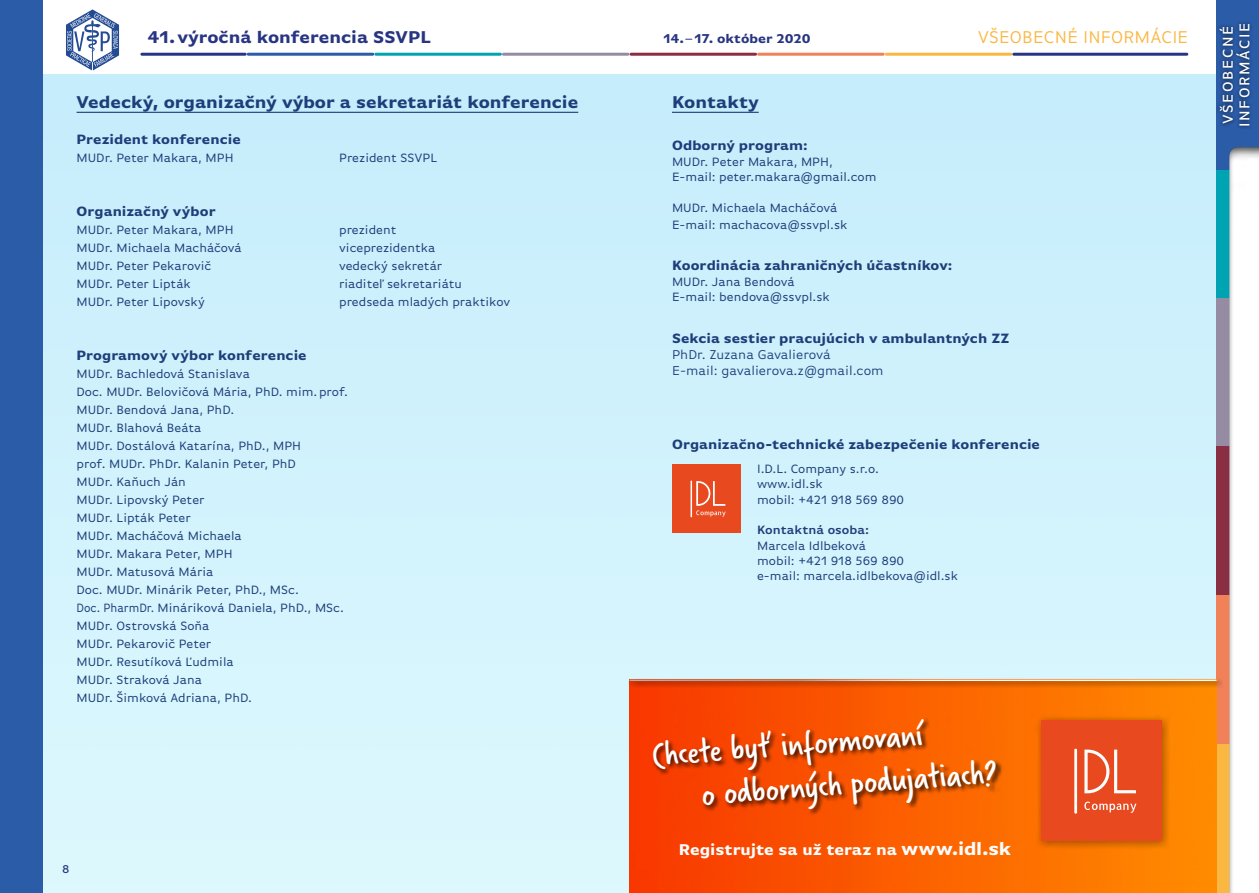
<style>
.page{position:relative;width:1259px;height:893px;background:#fff}
.page>*{position:absolute;margin:0;border:0;box-sizing:border-box;transform-origin:0 0}
.t1{font:36.15px/44.1px "Verveine";color:#fff}
.t2{font:700 18px "Basic Gothic Pro";color:#1e3e7a}
.t3{font:700 18px "Basic Gothic Pro";color:#283583}
.t4{font:18px "Basic Gothic Pro";letter-spacing:.01em;color:#fab742}
.t5{font:700 16.5px "Basic Gothic Pro";letter-spacing:-.01em;color:#fff}
.t6{font:500 15px/16.5px "Basic Gothic Pro";letter-spacing:.11em;color:#fff}
.t7{font:700 14.25px "Basic Gothic Pro";letter-spacing:.005em;color:#1e3e7a}
.t8{font:13.5px/16.2px "Basic Gothic Pro";color:#1e3e7a}
.t9{font:700 13.5px "Basic Gothic Pro";color:#283583}
.t10{font:12.75px/18px "Basic Gothic Pro";color:#1e3e7a}
.t11{font:600 12.75px "Basic Gothic Pro";color:#1e3e7a}
.t12{font:500 12px "Basic Gothic Pro";color:#283583}
.s1{font-weight:400}
.s2{font-size:19.2px}
</style>
<div class="page">
<img style="left:43px;top:75px;width:1173px;height:818px">
<div style="left:1216px;top:0;width:43px;height:170px;background:#2b5ca8"></div>
<div style="left:1214px;top:136px;width:45px;height:757px;background:#000;opacity:.75"></div>
<div style="left:0;top:0;width:43px;height:893px;background:#2b5ca8"></div>
<hr style="left:248px;top:53px;width:125px;height:3px;background:#2b5ca8">
<hr style="left:376px;top:53px;width:124px;height:3px;background:#00a3b1">
<hr style="left:503px;top:53px;width:125px;height:3px;background:#958ca3">
<hr style="left:631px;top:53px;width:124px;height:3px;background:#8a2f43">
<hr style="left:758px;top:53px;width:125px;height:3px;background:#f08158">
<hr style="left:886px;top:53px;width:124px;height:3px;background:#fab742">
<hr style="left:1013px;top:53px;width:173px;height:3px;background:#283583">
<svg style="left:66px;top:9px;width:53px;height:61px"></svg>
<div style="left:1216px;top:20px;width:36px;height:109px;background:#000;opacity:.75"></div>
<hr style="left:142px;top:53px;width:103px;height:3px;background:#283583">
<hr style="left:77px;top:112px;width:501px;height:1px;background:#1e3e7a">
<hr style="left:672px;top:112px;width:86px;height:1px;background:#1e3e7a">
<div style="left:672px;top:465px;width:68px;height:68px;background:#e8491f"></div>
<hr style="left:690px;top:481px;width:2px;height:36px;background:#fff">
<svg style="left:696px;top:481px;width:29px;height:36px"></svg>
<img style="left:629px;top:688px;width:587px;height:205px">
<div style="left:652px;top:718px;width:351px;height:98px;background:#000;opacity:.75"></div>
<div style="left:1034px;top:714px;width:138px;height:137px;background:#000;opacity:.4"></div>
<div style="left:1041px;top:721px;width:121px;height:120px;background:#e8491f"></div>
<hr style="left:1074px;top:749px;width:3px;height:65px;background:#fff">
<svg style="left:1084px;top:750px;width:52px;height:43px"></svg>
<svg style="left:1084px;top:802px;width:52px;height:11px"></svg>
<div style="left:628px;top:678px;width:595px;height:10px;background:#000;opacity:.75"></div>
<hr style="left:629px;top:680px;width:587px;height:1px;background:#fff">
<h2 class="t3" style="left:148px;top:26px;width:285px">41.výročná konferencia SSVPL</h2>
<h2 class="t2" style="left:77px;top:91px;width:503px">Vedecký, organizačný výbor a sekretariát konferencie</h2>
<p class="t7" style="left:77px;top:130px;width:166px">Prezident konferencie</p>
<p class="t10" style="left:77px;top:148px;width:158px">MUDr. Peter Makara, MPH</p>
<p class="t10" style="left:339px;top:148px;width:100px">Prezident SSVPL</p>
<p class="t7" style="left:77px;top:202px;width:140px">Organizačný výbor</p>
<p class="t10" style="left:77px;top:220px;width:158px">MUDr. Peter Makara, MPH</p>
<p class="t10" style="left:339px;top:220px;width:59px">prezident</p>
<p class="t10" style="left:77px;top:238px;width:167px">MUDr. Michaela Macháčová</p>
<p class="t10" style="left:339px;top:238px;width:98px">viceprezidentka</p>
<p class="t10" style="left:77px;top:256px;width:136px">MUDr. Peter Pekarovič</p>
<p class="t10" style="left:339px;top:256px;width:105px">vedecký sekretár</p>
<p class="t10" style="left:77px;top:274px;width:116px">MUDr. Peter Lipták</p>
<p class="t10" style="left:339px;top:274px;width:124px">riaditeľ sekretariátu</p>
<p class="t10" style="left:77px;top:292px;width:130px">MUDr. Peter Lipovský</p>
<p class="t10" style="left:339px;top:292px;width:173px">predseda mladých praktikov</p>
<p class="t7" style="left:77px;top:346px;width:232px">Programový výbor konferencie</p>
<p class="t10" style="left:77px;top:364px;width:273px">MUDr. Bachledová Stanislava<br>Doc. MUDr. Belovičová Mária, PhD. mim.prof.<br>MUDr. Bendová Jana, PhD.<br>MUDr. Blahová Beáta<br>MUDr. Dostálová Katarína, PhD., MPH<br>prof. MUDr. PhDr. Kalanin Peter, PhD<br>MUDr. Kaňuch Ján<br>MUDr. Lipovský Peter<br>MUDr. Lipták Peter<br>MUDr. Macháčová Michaela<br>MUDr. Makara Peter, MPH<br>MUDr. Matusová Mária<br>Doc. MUDr. Minárik Peter, PhD., MSc.<br>Doc. PharmDr. Mináriková Daniela, PhD., MSc.<br>MUDr. Ostrovská Soňa<br>MUDr. Pekarovič Peter<br>MUDr. Resutíková Ľudmila<br>MUDr. Straková Jana<br>MUDr. Šimková Adriana, PhD.</p>
<p class="t12" style="left:62px;top:863px;width:9px">8</p>
<p class="t9" style="left:663px;top:30px;width:148px">14.<span class="s1">–</span>17. október 2020</p>
<h2 class="t4" style="left:977px;top:26px;width:212px">VŠEOBECNÉ INFORMÁCIE</h2>
<p class="t6" style="left:1219px;top:127px;width:106px;rotate:-90deg">VŠEOBECNÉ<br>INFORMÁCIE</p>
<h2 class="t2" style="left:672px;top:91px;width:88px">Kontakty</h2>
<p class="t7" style="left:672px;top:137px;width:137px">Odborný program:</p>
<p class="t10" style="left:672px;top:154px;width:206px;line-height:15.3px">MUDr. Peter Makara, MPH,<br>E-mail: peter.makara@gmail.com</p>
<p class="t10" style="left:672px;top:200px;width:177px;line-height:16.2px">MUDr. Michaela Macháčová<br>E-mail: machacova@ssvpl.sk</p>
<p class="t7" style="left:672px;top:257px;width:282px">Koordinácia zahraničných účastníkov:</p>
<p class="t10" style="left:672px;top:274px;width:159px;line-height:15.3px">MUDr. Jana Bendová<br>E-mail: bendova@ssvpl.sk</p>
<p class="t7" style="left:672px;top:330px;width:339px">Sekcia sestier pracujúcich v ambulantných ZZ</p>
<p class="t8" style="left:672px;top:346px;width:213px">PhDr. Zuzana Gavalierová<br>E-mail: gavalierova.z@gmail.com</p>
<p class="t7" style="left:672px;top:436px;width:369px">Organizačno-technické zabezpečenie konferencie</p>
<p class="t10" style="left:757px;top:461px;width:148px;line-height:15.3px">I.D.L. Company s.r.o. www.idl.sk<br>mobil: +421 918 569 890</p>
<p class="t11" style="left:757px;top:523px;width:113px">Kontaktná osoba:</p>
<p class="t10" style="left:757px;top:538px;width:202px;line-height:15.3px">Marcela Idlbeková<br>mobil: +421 918 569 890<br>e-mail: marcela.idlbekova@idl.sk</p>
<h1 class="t1" style="left:696px;top:731px;width:298px;text-indent:-46px;rotate:-5deg">Chcete byť informovaní<br>o odborných podujatiach?</h1>
<p class="t5" style="left:679px;top:840px;width:334px">Registrujte sa už teraz na <span class="s2">www.idl.sk</span></p>
</div>
